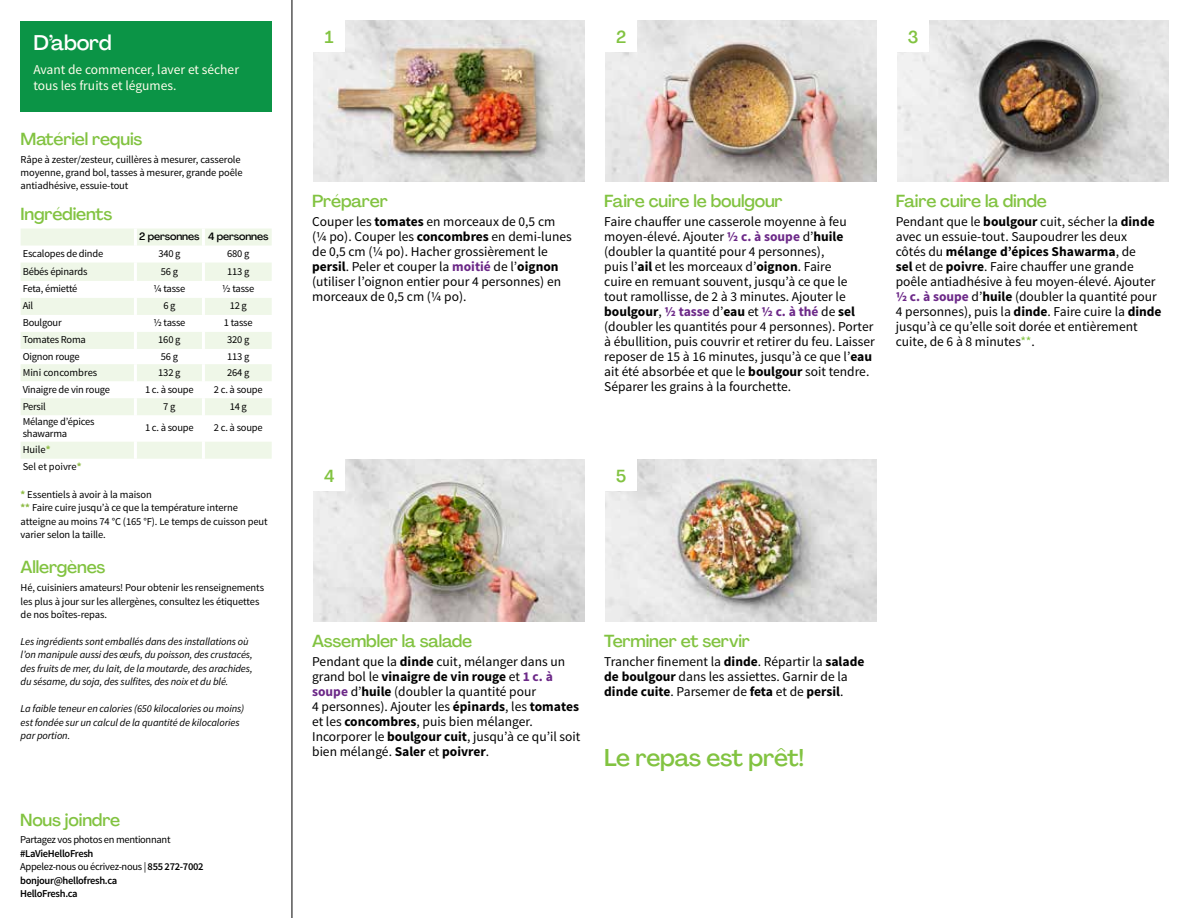
<style>
.page{position:relative;width:1188px;height:918px;background:#fff}
.page>*{position:absolute;margin:0;border:0;box-sizing:border-box;transform-origin:0 0}
.t1{font:500 24px "Agrandir";letter-spacing:-.02em;color:#82c341}
.t2{font:500 21px "Agrandir";letter-spacing:-.01em;color:#fff}
.t3{font:500 17.25px "Agrandir";letter-spacing:-.01em;color:#82c341}
.t4{font:13.5px/15px "Source Sans Pro";color:#000}
.t5{font:13.5px/16.2px "Source Sans Pro";color:#fffdec}
.t6{font:10.5px/13.5px "Source Sans Pro";letter-spacing:-.01em;color:#000}
.t7{font:italic 10.5px/13.5px "Source Sans Pro";letter-spacing:-.01em;color:#000}
.t8{font:600 10.5px/13.5px "Source Sans Pro";letter-spacing:-.03em;color:#000}
.t9{font:10.5px "Source Sans Pro";letter-spacing:-.03em;color:#000}
.t10{font:500 10.5px "Agrandir";letter-spacing:-.01em;color:#000}
.s1{font-weight:700;color:#8cba42}
.s2{font-weight:400}
.s3{font-weight:700}
.s4{font-weight:700;color:#6c2888}
.s5{color:#82c341}
</style>
<div class="page">
<hr style="left:292px;top:0;width:1px;height:918px;background:#000">
<svg style="left:21px;top:229px;width:251px;height:230px;fill:#f0f7e9"></svg>
<hr style="left:134px;top:229px;width:3px;height:17px;background:#fff">
<hr style="left:202px;top:229px;width:3px;height:17px;background:#fff">
<hr style="left:134px;top:246px;width:3px;height:17px;background:#fff">
<hr style="left:202px;top:246px;width:3px;height:17px;background:#fff">
<hr style="left:134px;top:263px;width:3px;height:18px;background:#fff">
<hr style="left:202px;top:263px;width:3px;height:18px;background:#fff">
<hr style="left:134px;top:281px;width:3px;height:17px;background:#fff">
<hr style="left:202px;top:281px;width:3px;height:17px;background:#fff">
<hr style="left:134px;top:298px;width:3px;height:17px;background:#fff">
<hr style="left:202px;top:298px;width:3px;height:17px;background:#fff">
<hr style="left:134px;top:315px;width:3px;height:17px;background:#fff">
<hr style="left:202px;top:315px;width:3px;height:17px;background:#fff">
<hr style="left:134px;top:332px;width:3px;height:17px;background:#fff">
<hr style="left:202px;top:332px;width:3px;height:17px;background:#fff">
<hr style="left:134px;top:349px;width:3px;height:15px;background:#fff">
<hr style="left:202px;top:349px;width:3px;height:15px;background:#fff">
<hr style="left:134px;top:364px;width:3px;height:17px;background:#fff">
<hr style="left:202px;top:364px;width:3px;height:17px;background:#fff">
<hr style="left:134px;top:381px;width:3px;height:17px;background:#fff">
<hr style="left:202px;top:381px;width:3px;height:17px;background:#fff">
<hr style="left:134px;top:398px;width:3px;height:17px;background:#fff">
<hr style="left:202px;top:398px;width:3px;height:17px;background:#fff">
<hr style="left:134px;top:415px;width:3px;height:27px;background:#fff">
<hr style="left:202px;top:415px;width:3px;height:27px;background:#fff">
<hr style="left:134px;top:442px;width:3px;height:17px;background:#fff">
<hr style="left:202px;top:442px;width:3px;height:17px;background:#fff">
<div style="left:21px;top:21px;width:251px;height:91px;background:#0b9446"></div>
<img style="left:313px;top:459px;width:272px;height:162px">
<div style="left:313px;top:459px;width:32px;height:32px;background:#fff"></div>
<img style="left:605px;top:459px;width:272px;height:162px">
<div style="left:605px;top:459px;width:32px;height:32px;background:#fff"></div>
<img style="left:313px;top:20px;width:272px;height:161px">
<div style="left:313px;top:20px;width:32px;height:32px;background:#fff"></div>
<img style="left:605px;top:20px;width:272px;height:161px">
<div style="left:605px;top:20px;width:32px;height:32px;background:#fff"></div>
<img style="left:897px;top:20px;width:272px;height:161px">
<div style="left:897px;top:20px;width:32px;height:32px;background:#fff"></div>
<h2 class="t2" style="left:33px;top:29px;width:80px">D’abord</h2>
<p class="t5" style="left:33px;top:62px;width:207px">Avant de commencer, laver et sécher tous les fruits et légumes.</p>
<p class="t3" style="left:21px;top:128px;width:123px">Matériel requis</p>
<p class="t6" style="left:21px;top:152px;width:223px">Râpe à zester/zesteur, cuillères à mesurer, casserole moyenne, grand bol, tasses à mesurer, grande poêle antiadhésive, essuie-tout</p>
<p class="t3" style="left:21px;top:203px;width:93px">Ingrédients</p>
<p class="t10" style="left:139px;top:230px;width:131px">2 personnes 4 personnes</p>
<p class="t6" style="left:23px;top:247px;width:82px">Escalopes de dinde</p>
<p class="t6" style="left:158px;top:247px;width:24px">340 g</p>
<p class="t6" style="left:227px;top:247px;width:24px">680 g</p>
<p class="t6" style="left:23px;top:265px;width:66px">Bébés épinards</p>
<p class="t6" style="left:161px;top:265px;width:19px">56 g</p>
<p class="t6" style="left:227px;top:265px;width:24px">113 g</p>
<p class="t9" style="left:23px;top:282px;width:56px">Feta, émietté</p>
<p class="t6" style="left:154px;top:282px;width:33px">¼ tasse</p>
<p class="t6" style="left:222px;top:282px;width:34px">½ tasse</p>
<p class="t6" style="left:23px;top:299px;width:12px">Ail</p>
<p class="t6" style="left:163px;top:299px;width:14px">6 g</p>
<p class="t6" style="left:230px;top:299px;width:19px">12 g</p>
<p class="t6" style="left:23px;top:316px;width:40px">Boulgour</p>
<p class="t6" style="left:153px;top:316px;width:34px">½ tasse</p>
<p class="t6" style="left:224px;top:316px;width:30px">1 tasse</p>
<p class="t6" style="left:23px;top:333px;width:65px">Tomates Roma</p>
<p class="t6" style="left:158px;top:333px;width:24px">160 g</p>
<p class="t6" style="left:227px;top:333px;width:24px">320 g</p>
<p class="t6" style="left:23px;top:350px;width:59px">Oignon rouge</p>
<p class="t6" style="left:161px;top:350px;width:19px">56 g</p>
<p class="t6" style="left:227px;top:350px;width:24px">113 g</p>
<p class="t6" style="left:23px;top:366px;width:76px">Mini concombres</p>
<p class="t6" style="left:158px;top:366px;width:24px">132 g</p>
<p class="t6" style="left:227px;top:366px;width:24px">264 g</p>
<p class="t6" style="left:23px;top:383px;width:89px">Vinaigre de vin rouge</p>
<p class="t6" style="left:145px;top:383px;width:50px">1 c. à soupe</p>
<p class="t6" style="left:214px;top:383px;width:50px">2 c. à soupe</p>
<p class="t6" style="left:23px;top:400px;width:25px">Persil</p>
<p class="t6" style="left:163px;top:400px;width:14px">7 g</p>
<p class="t6" style="left:230px;top:400px;width:19px">14 g</p>
<p class="t6" style="left:23px;top:416px;width:73px;line-height:12px">Mélange d’épices shawarma</p>
<p class="t6" style="left:145px;top:421px;width:50px">1 c. à soupe</p>
<p class="t6" style="left:214px;top:421px;width:50px">2 c. à soupe</p>
<p class="t6" style="left:23px;top:441px;width:60px;line-height:17px">Huile<span class="s1">*<br></span>Sel et poivre<span class="s1">*</span></p>
<p class="t6" style="left:21px;top:488px;width:249px"><span class="s1">*</span> Essentiels à avoir à la maison<br><span class="s1">**</span> Faire cuire jusqu’à ce que la température interne atteigne au moins 74 °C (165 °F). Le temps de cuisson peut varier selon la taille.</p>
<p class="t3" style="left:21px;top:557px;width:86px">Allergènes</p>
<p class="t6" style="left:21px;top:581px;width:245px">Hé, cuisiniers amateurs! Pour obtenir les renseignements les plus à jour sur les allergènes, consultez les étiquettes de nos boîtes-repas.</p>
<p class="t7" style="left:21px;top:635px;width:234px">Les ingrédients sont emballés dans des installations où l’on manipule aussi des œufs, du poisson, des crustacés, des fruits de mer, du lait, de la moutarde, des arachides, du sésame, du soja, des sulfites, des noix et du blé.</p>
<p class="t7" style="left:21px;top:702px;width:225px">La faible teneur en calories (650 kilocalories ou moins) est fondée sur un calcul de la quantité de kilocalories par portion.</p>
<p class="t3" style="left:20px;top:809px;width:102px">Nous joindre</p>
<p class="t9" style="left:20px;top:833px;width:152px">Partagez vos photos en mentionnant</p>
<p class="t8" style="left:20px;top:847px;width:185px">#LaVieHelloFresh<br><span class="s2">Appelez-nous ou écrivez-nous |</span> 855 272-7002 bonjour@hellofresh.ca<br>HelloFresh.ca</p>
<p class="t3" style="left:325px;top:26px;width:10px">1</p>
<p class="t3" style="left:616px;top:26px;width:12px">2</p>
<p class="t3" style="left:908px;top:26px;width:12px">3</p>
<p class="t3" style="left:312px;top:190px;width:77px">Préparer</p>
<p class="t4" style="left:312px;top:214px;width:261px">Couper les <span class="s3">tomates</span> en morceaux de 0,5 cm (¼ po). Couper les <span class="s3">concombres</span> en demi-lunes de 0,5 cm (¼ po). Hacher grossièrement le <span class="s3">persil</span>. Peler et couper la <span class="s4">moitié</span> de l’<span class="s3">oignon </span>(utiliser l’oignon entier pour 4 personnes) en morceaux de 0,5 cm (¼ po).</p>
<p class="t3" style="left:604px;top:190px;width:180px">Faire cuire le boulgour</p>
<p class="t4" style="left:604px;top:214px;width:272px">Faire chauffer une casserole moyenne à feu moyen-élevé. Ajouter <span class="s4">½ c. à soupe</span> d’<span class="s3">huile </span>(doubler la quantité pour 4 personnes),<br>puis l’<span class="s3">ail</span> et les morceaux d’<span class="s3">oignon</span>. Faire<br>cuire en remuant souvent, jusqu’à ce que le<br>tout ramollisse, de 2 à 3 minutes. Ajouter le <span class="s3">boulgour</span>, <span class="s4">½ tasse</span> d’<span class="s3">eau</span> et <span class="s4">½ c. à thé</span> de <span class="s3">sel </span>(doubler les quantités pour 4 personnes). Porter à ébullition, puis couvrir et retirer du feu. Laisser reposer de 15 à 16 minutes, jusqu’à ce que l’<span class="s3">eau </span>ait été absorbée et que le <span class="s3">boulgour</span> soit tendre.<br>Séparer les grains à la fourchette.</p>
<p class="t3" style="left:896px;top:190px;width:153px">Faire cuire la dinde</p>
<p class="t4" style="left:896px;top:214px;width:267px">Pendant que le <span class="s3">boulgour</span> cuit, sécher la <span class="s3">dinde </span>avec un essuie-tout. Saupoudrer les deux<br>côtés du <span class="s3">mélange d’épices Shawarma</span>, de<br><span class="s3">sel</span> et de <span class="s3">poivre</span>. Faire chauffer une grande poêle antiadhésive à feu moyen-élevé. Ajouter <span class="s4">½ c. à soupe</span> d’<span class="s3">huile</span> (doubler la quantité pour 4 personnes), puis la <span class="s3">dinde</span>. Faire cuire la <span class="s3">dinde </span>jusqu’à ce qu’elle soit dorée et entièrement cuite, de 6 à 8 minutes<span class="s5">**</span>.</p>
<p class="t3" style="left:324px;top:465px;width:12px">4</p>
<p class="t3" style="left:616px;top:465px;width:12px">5</p>
<p class="t3" style="left:312px;top:630px;width:162px">Assembler la salade</p>
<p class="t4" style="left:312px;top:655px;width:270px">Pendant que la <span class="s3">dinde</span> cuit, mélanger dans un grand bol le <span class="s3">vinaigre de vin rouge</span> et <span class="s4">1 c. à soupe</span> d’<span class="s3">huile</span> (doubler la quantité pour<br>4 personnes). Ajouter les <span class="s3">épinards</span>, les <span class="s3">tomates </span>et les <span class="s3">concombres</span>, puis bien mélanger.<br>Incorporer le <span class="s3">boulgour cuit</span>, jusqu’à ce qu’il soit bien mélangé. <span class="s3">Saler</span> et <span class="s3">poivrer</span>.</p>
<p class="t3" style="left:604px;top:630px;width:147px">Terminer et servir</p>
<p class="t4" style="left:604px;top:655px;width:262px">Trancher finement la <span class="s3">dinde</span>. Répartir la <span class="s3">salade de boulgour</span> dans les assiettes. Garnir de la <span class="s3">dinde cuite</span>. Parsemer de <span class="s3">feta</span> et de <span class="s3">persil</span>.</p>
<h1 class="t1" style="left:604px;top:743px;width:202px">Le repas est prêt!</h1>
</div>
